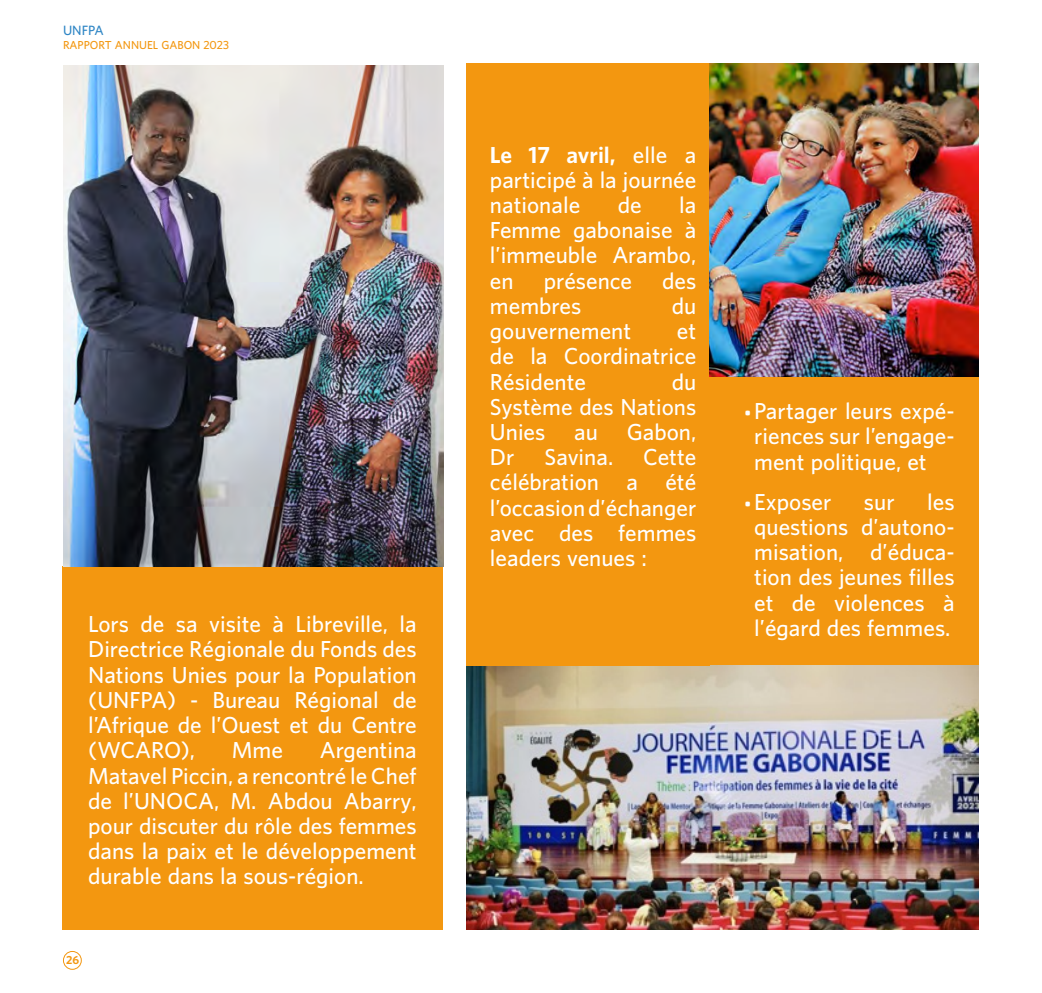
<style>
.page{position:relative;width:1042px;height:993px;background:#fff}
.page>*{position:absolute;margin:0;border:0;box-sizing:border-box;transform-origin:0 0}
.t1{font:600 21px/25.2px "UNFPA";color:#fff;text-align:justify}
.t2{font:600 12.25px "UNFPA";color:#2f86c5}
.t3{font:600 10.5px "UNFPA";color:#f39710}
.t4{font:700 10.5px "UNFPA";color:#f39710}
.s1{font-weight:700}
.s2{font-size:15.75px}
</style>
<div class="page">
<div style="left:62px;top:566px;width:381px;height:363px;background:#f39710"></div>
<img style="left:466px;top:665px;width:513px;height:264px">
<img style="left:64px;top:65px;width:379px;height:501px">
<div style="left:466px;top:63px;width:243px;height:602px;background:#f39710"></div>
<div style="left:709px;top:376px;width:270px;height:289px;background:#f39710"></div>
<img style="left:709px;top:64px;width:270px;height:312px">
<div style="left:63px;top:950px;width:19px;height:19px;border:1px solid #f39710;border-radius:50%"></div>
<p class="t2" style="left:63px;top:22px;width:42px">UNFPA</p>
<p class="t3" style="left:63px;top:38px;width:168px">RAPPORT ANNUEL GABON 2023</p>
<p class="t1" style="left:88px;top:610px;width:330px">Lors de sa visite à Libreville, la Directrice Régionale du Fonds des Nations Unies pour la Population (UNFPA) - Bureau Régional de l’Afrique de l’Ouest et du Centre (WCARO),</p>
<p class="t1" style="left:88px;top:736px;width:330px;text-indent:232px">Argentina Matavel Piccin, a rencontré le Chef de l’UNOCA, M. Abdou Abarry, pour discuter du rôle des femmes dans la paix et le développement durable dans la sous-région.</p>
<p class="t1" style="left:232px;top:736px;width:53px">Mme</p>
<p class="t4" style="left:66px;top:952px;width:14px">26</p>
<p class="t1" style="left:490px;top:141px;width:208px"><span class="s1">Le 17 avril,</span> elle a participé à la journée nationale</p>
<p class="t1" style="left:490px;top:191px;width:208px;text-indent:189px">la Femme gabonaise à l’immeuble Arambo, en</p>
<p class="t1" style="left:618px;top:191px;width:25px">de</p>
<p class="t1" style="left:544px;top:267px;width:90px">présence</p>
<p class="t1" style="left:662px;top:267px;width:36px">des</p>
<p class="t1" style="left:490px;top:292px;width:93px">membres</p>
<p class="t1" style="left:672px;top:292px;width:26px">du</p>
<p class="t1" style="left:490px;top:317px;width:143px">gouvernement</p>
<p class="t1" style="left:490px;top:317px;width:208px;text-indent:187px">et de la Coordinatrice Résidente</p>
<p class="t1" style="left:490px;top:368px;width:208px;text-indent:182px">du Système des Nations Unies</p>
<p class="t1" style="left:574px;top:418px;width:25px">au</p>
<p class="t1" style="left:627px;top:418px;width:71px">Gabon,</p>
<p class="t1" style="left:490px;top:443px;width:26px">Dr</p>
<p class="t1" style="left:544px;top:443px;width:70px">Savina.</p>
<p class="t1" style="left:643px;top:443px;width:55px">Cette</p>
<p class="t1" style="left:490px;top:469px;width:111px">célébration</p>
<p class="t1" style="left:626px;top:469px;width:13px">a</p>
<p class="t1" style="left:490px;top:469px;width:208px;text-indent:175px">été l’occasion d’échanger avec des femmes leaders venues :</p>
<p class="t1" style="left:754px;top:397px;width:202px;text-indent:-10px"><span class="s2">•</span> Partager leurs expé&shy;riences sur l’engage&shy;ment politique, et</p>
<p class="t1" style="left:744px;top:488px;width:89px"><span class="s2">•</span> Exposer</p>
<p class="t1" style="left:864px;top:488px;width:32px">sur</p>
<p class="t1" style="left:754px;top:488px;width:202px;text-indent:173px">les questions d’autono&shy;misation,</p>
<p class="t1" style="left:754px;top:538px;width:202px;text-indent:116px">d’éduca&shy;tion des jeunes filles et de violences à l’égard des femmes.</p>
</div>
